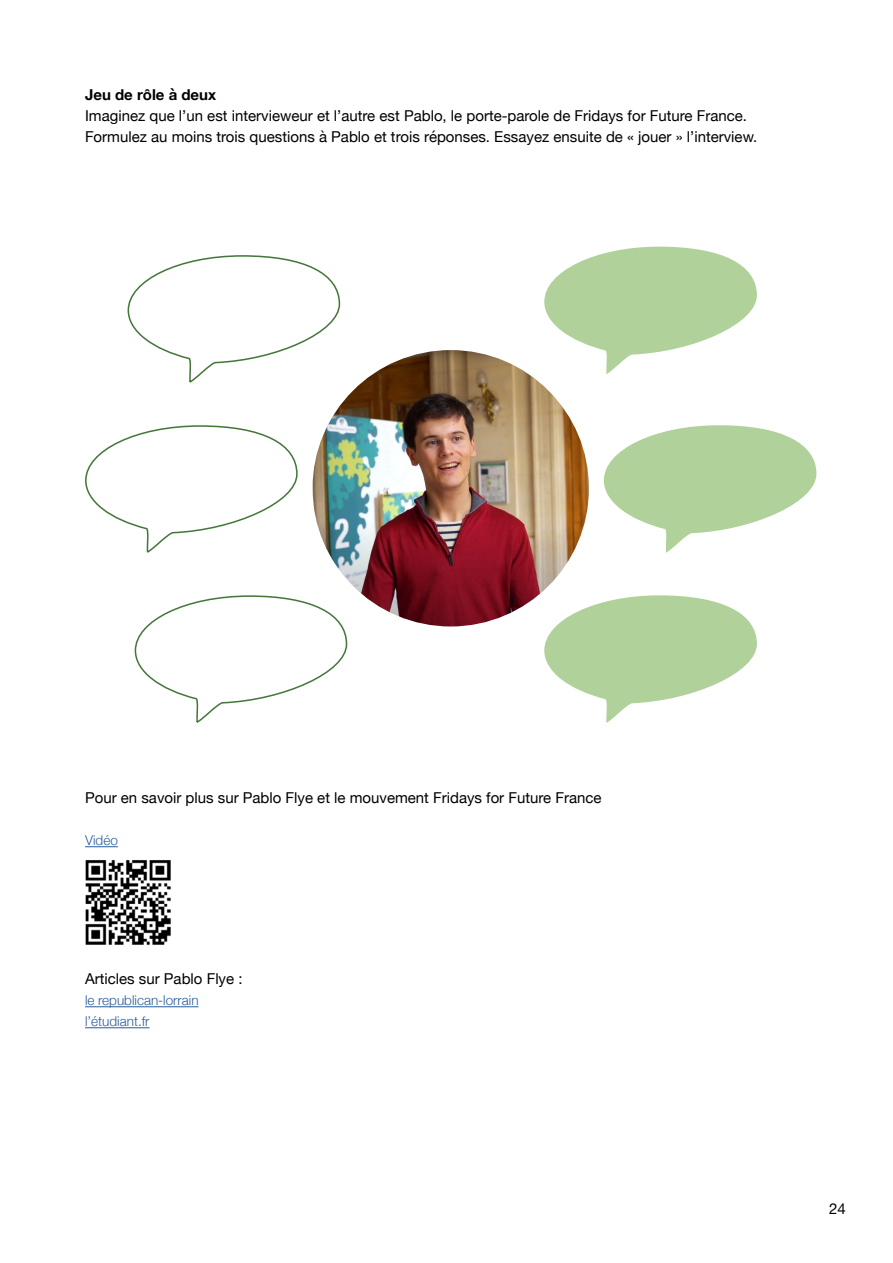
<style>
.page{position:relative;width:893px;height:1263px;background:#fff}
.page>*{position:absolute;margin:0;border:0;box-sizing:border-box;transform-origin:0 0}
.t1{font:15px/21px "Helvetica Neue";color:#000}
.t2{font:700 15px "Helvetica Neue";color:#000}
.t3{font:15px "Helvetica Neue LT Std";color:#000}
.t4{font:300 13.5px/21px "Helvetica Neue";color:#275b9b}
</style>
<div class="page">
<hr style="left:85px;top:846px;width:33px;height:1px;background:#275b9b">
<hr style="left:85px;top:1006px;width:114px;height:1px;background:#275b9b">
<hr style="left:85px;top:1027px;width:65px;height:1px;background:#275b9b">
<img style="left:313px;top:350px;width:276px;height:276px;border-radius:138px">
<img style="left:85px;top:860px;width:85px;height:84px">
<svg style="left:127px;top:255px;width:214px;height:128px"></svg>
<svg style="left:85px;top:425px;width:213px;height:128px"></svg>
<svg style="left:544px;top:247px;width:213px;height:127px"></svg>
<svg style="left:604px;top:425px;width:212px;height:128px"></svg>
<svg style="left:134px;top:595px;width:214px;height:128px"></svg>
<svg style="left:544px;top:595px;width:213px;height:128px"></svg>
<p class="t2" style="left:85px;top:83px;width:133px">Jeu de rôle à deux</p>
<p class="t1" style="left:85px;top:106px;width:674px">Imaginez que l’un est intervieweur et l’autre est Pablo, le porte-parole de Fridays for Future France.<br>Formulez au moins trois questions à Pablo et trois réponses. Essayez ensuite de « jouer » l’interview.</p>
<p class="t1" style="left:85px;top:788px;width:518px">Pour en savoir plus sur Pablo Flye et le mouvement Fridays for Future France</p>
<p class="t4" style="left:85px;top:829px;width:34px">Vidéo</p>
<p class="t1" style="left:85px;top:969px;width:159px">Articles sur Pablo Flye :</p>
<p class="t4" style="left:85px;top:989px;width:115px">le republican-lorrain l’étudiant.fr</p>
<p class="t3" style="left:829px;top:1200px;width:18px">24</p>
</div>
